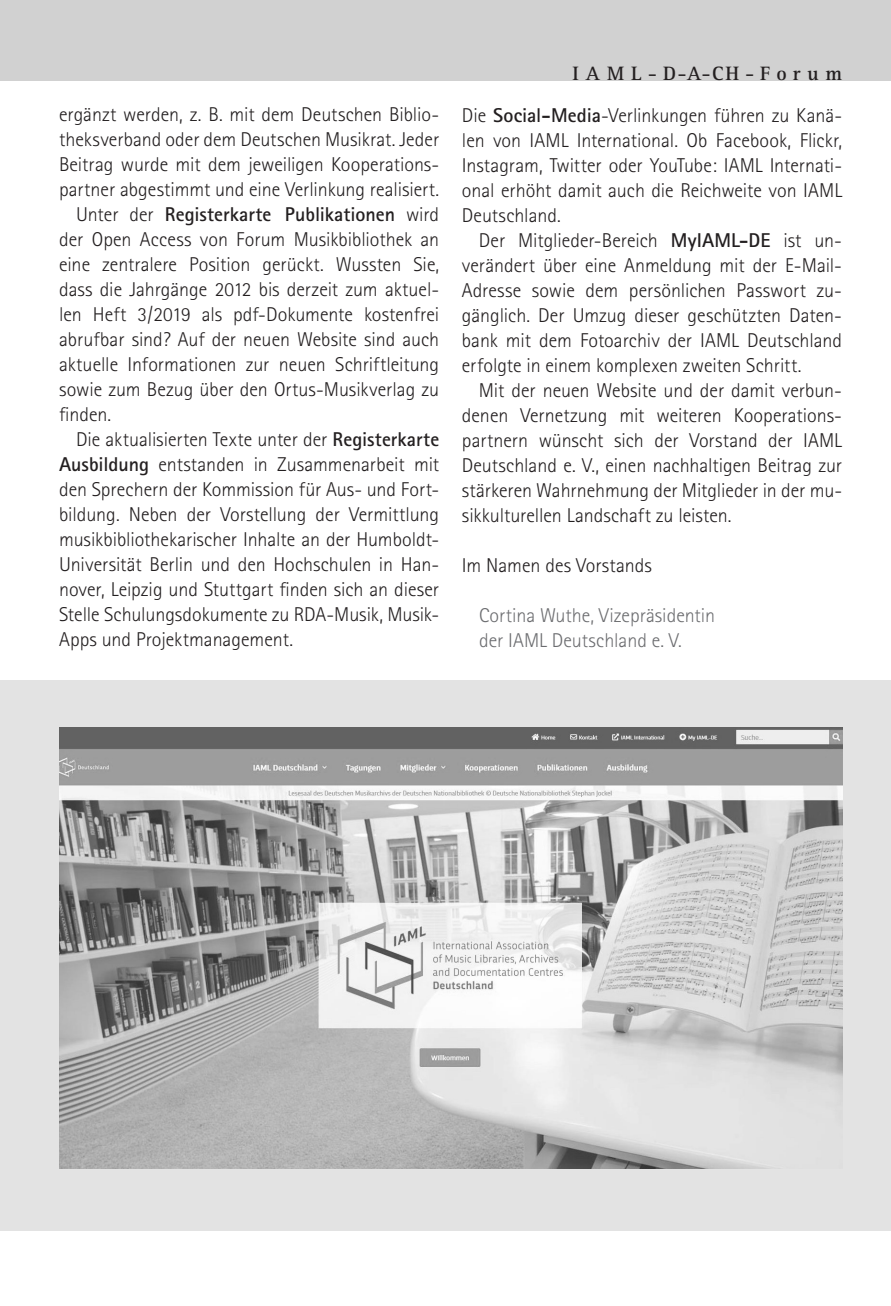
<style>
.page{position:relative;width:891px;height:1306px;background:#fff}
.page>*{position:absolute;margin:0;border:0;box-sizing:border-box;transform-origin:0 0}
.Absatz_mit_Einzug{font:20px/25px "Rotis Sans Serif Light 16";letter-spacing:-.005em;color:#231f20;text-align:justify}
.Absatz_ohne_Einzug{font:20px/25px "Rotis Sans Serif Light 16";color:#231f20;text-align:justify}
.Autor_nach_Text__Spe{font:20px/25px "Rotis Sans Serif Light 16";color:#6c6d70}
.t1{font:700 20px "Rotis Serif";letter-spacing:.34em;color:#231f20}
.s1{font-family:"Rotis Sans Serif";font-weight:700}
</style>
<div class="page">
<div style="left:0;top:0;width:890px;height:80px;background:#d1d1d1"></div>
<div style="left:0;top:681px;width:890px;height:550px;background:#e3e3e3"></div>
<img style="left:59px;top:727px;width:782px;height:442px">
<p class="Absatz_mit_Einzug" style="left:59px;top:102px;width:381px">ergänzt werden, z. B. mit dem Deutschen Biblio&shy;theksverband oder dem Deutschen Musikrat. Jeder Beitrag wurde mit dem jeweiligen Kooperations&shy;partner abgestimmt und eine Verlinkung realisiert.</p>
<p class="Absatz_mit_Einzug" style="left:59px;top:202px;width:381px;text-indent:17px">Unter der <span class="s1">Registerkarte Publikationen</span> wird der Open Access von Forum Musikbibliothek an eine zentralere Position gerückt. Wussten Sie, dass die Jahrgänge 2012 bis derzeit zum aktuel&shy;len Heft 3/2019 als pdf-Dokumente kostenfrei abrufbar sind? Auf der neuen Website sind auch aktuelle Informationen zur neuen Schriftleitung sowie zum Bezug über den Ortus-Musikverlag zu finden.</p>
<p class="Absatz_mit_Einzug" style="left:59px;top:427px;width:381px;text-indent:17px">Die aktualisierten Texte unter der <span class="s1">Registerkarte Ausbildung</span> entstanden in Zusammenarbeit mit den Sprechern der Kommission für Aus- und Fort&shy;bildung. Neben der Vorstellung der Vermittlung musikbibliothekarischer Inhalte an der Humboldt-Universität Berlin und den Hochschulen in Han&shy;nover, Leipzig und Stuttgart finden sich an dieser Stelle Schulungsdokumente zu RDA-Musik, Musik-Apps und Projektmanagement.</p>
<p class="t1" style="left:572px;top:62px;width:271px">IAML-D-A-CH-Forum</p>
<p class="Absatz_ohne_Einzug" style="left:461px;top:102px;width:381px">Die <span class="s1">Social-Media</span>-Verlinkungen führen zu Kanä&shy;len von IAML International. Ob Facebook, Flickr, Instagram, Twitter oder YouTube: IAML Internati&shy;onal erhöht damit auch die Reichweite von IAML Deutschland.</p>
<p class="Absatz_mit_Einzug" style="left:461px;top:227px;width:381px;text-indent:17px">Der Mitglieder-Bereich <span class="s1">MyIAML-DE</span> ist un&shy;verändert über eine Anmeldung mit der E-Mail-Adresse sowie dem persönlichen Passwort zu&shy;gänglich. Der Umzug dieser geschützten Daten&shy;bank mit dem Fotoarchiv der IAML Deutschland erfolgte in einem komplexen zweiten Schritt.</p>
<p class="Absatz_mit_Einzug" style="left:461px;top:377px;width:381px;text-indent:17px">Mit der neuen Website und der damit verbun&shy;denen Vernetzung mit weiteren Kooperations&shy;partnern wünscht sich der Vorstand der IAML Deutschland e. V., einen nachhaltigen Beitrag zur stärkeren Wahrnehmung der Mitglieder in der mu&shy;sikkulturellen Landschaft zu leisten.</p>
<p class="Absatz_ohne_Einzug" style="left:462px;top:552px;width:191px">Im Namen des Vorstands</p>
<p class="Autor_nach_Text__Spe" style="left:479px;top:602px;width:237px">Cortina Wuthe, Vizepräsidentin der IAML Deutschland e. V.</p>
</div>
